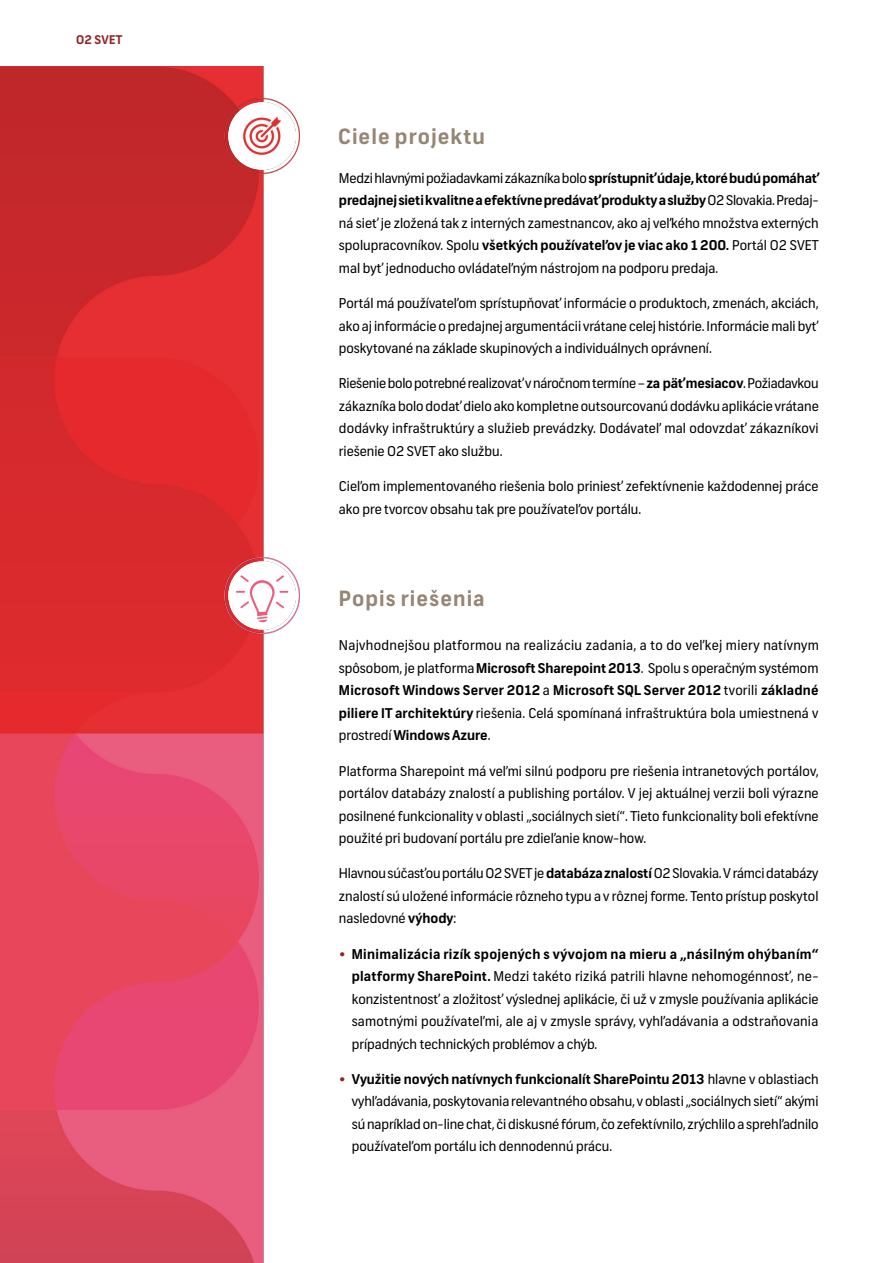
<style>
.page{position:relative;width:893px;height:1263px;background:#fff}
.page>*{position:absolute;margin:0;border:0;box-sizing:border-box;transform-origin:0 0}
.t1{font:700 21px "Frank";letter-spacing:.05em;color:#958675}
.bullets{font:13.5px/22.5px "Frank";color:#000;text-align:justify}
.t2{font:700 12px "Frank";letter-spacing:.025em;color:#8e2424}
.s1{font-weight:700}
.s2{font-family:"Proxima Nova";font-size:19.5px;color:#8e2424}
</style>
<div class="page">
<img style="left:0;top:66px;width:300px;height:1197px">
<img style="left:224px;top:98px;width:75px;height:76px">
<img style="left:224px;top:558px;width:75px;height:75px">
<p class="t2" style="left:76px;top:33px;width:48px">O2 SVET</p>
<p class="t1" style="left:338px;top:123px;width:148px">Ciele projektu</p>
<p class="bullets" style="left:339px;top:167px;width:481px">Medzi hlavnými požiadavkami zákazníka bolo <span class="s1">sprístupniť údaje, ktoré budú pomáhať predajnej sieti kvalitne a efektívne predávať produkty a služby</span> O2 Slovakia. Predaj&shy;ná sieť je zložená tak z interných zamestnancov, ako aj veľkého množstva externých spolupracovníkov. Spolu <span class="s1">všetkých používateľov je viac ako 1 200.</span> Portál O2 SVET mal byť jednoducho ovládateľným nástrojom na podporu predaja.</p>
<p class="bullets" style="left:339px;top:292px;width:481px">Portál má používateľom sprístupňovať informácie o produktoch, zmenách, akciách, ako aj informácie o predajnej argumentácii vrátane celej histórie. Informácie mali byť poskytované na základe skupinových a individuálnych oprávnení.</p>
<p class="bullets" style="left:339px;top:373px;width:481px">Riešenie bolo potrebné realizovať v náročnom termíne – <span class="s1">za päť mesiacov</span>. Požiadavkou zákazníka bolo dodať dielo ako kompletne outsourcovanú dodávku aplikácie vrátane dodávky infraštruktúry a služieb prevádzky. Dodávateľ mal odovzdať zákazníkovi riešenie O2 SVET ako službu.</p>
<p class="bullets" style="left:339px;top:475px;width:481px">Cieľom implementovaného riešenia bolo priniesť zefektívnenie každodennej práce ako pre tvorcov obsahu tak pre používateľov portálu.</p>
<p class="t1" style="left:339px;top:585px;width:147px">Popis riešenia</p>
<p class="bullets" style="left:339px;top:635px;width:481px">Najvhodnejšou platformou na realizáciu zadania, a to do veľkej miery natívnym spôsobom, je platforma <span class="s1">Microsoft Sharepoint 2013</span>. Spolu s operačným systémom <span class="s1">Microsoft Windows Server 2012</span> a <span class="s1">Microsoft SQL Server 2012</span> tvorili <span class="s1">základné piliere IT architektúry</span> riešenia. Celá spomínaná infraštruktúra bola umiestnená v prostredí <span class="s1">Windows Azure</span>.</p>
<p class="bullets" style="left:339px;top:760px;width:481px">Platforma Sharepoint má veľmi silnú podporu pre riešenia intranetových portálov, portálov databázy znalostí a publishing portálov. V jej aktuálnej verzii boli výrazne posilnené funkcionality v oblasti „sociálnych sietí“. Tieto funkcionality boli efektívne použité pri budovaní portálu pre zdieľanie know-how.</p>
<p class="bullets" style="left:339px;top:863px;width:481px">Hlavnou súčasťou portálu O2 SVET je <span class="s1">databáza znalostí</span> O2 Slovakia. V rámci databázy znalostí sú uložené informácie rôzneho typu a v rôznej forme. Tento prístup poskytol nasledovné <span class="s1">výhody</span>:</p>
<p class="bullets" style="left:352px;top:943px;width:468px;text-indent:-13px"><span class="s2">•</span> <span class="s1">Minimalizácia rizík spojených s vývojom na mieru a „násilným ohýbaním“ platformy SharePoint.</span> Medzi takéto riziká patrili hlavne nehomogénnosť, ne&shy;konzistentnosť a zložitosť výslednej aplikácie, či už v zmysle používania aplikácie samotnými používateľmi, ale aj v zmysle správy, vyhľadávania a odstraňovania prípadných technických problémov a chýb.</p>
<p class="bullets" style="left:352px;top:1068px;width:468px;text-indent:-13px"><span class="s2">•</span> <span class="s1">Využitie nových natívnych funkcionalít SharePointu 2013</span> hlavne v oblastiach vyhľadávania, poskytovania relevantného obsahu, v oblasti „sociálnych sietí“ akými sú napríklad on-line chat, či diskusné fórum, čo zefektívnilo, zrýchlilo a sprehľadnilo používateľom portálu ich dennodennú prácu.</p>
</div>
